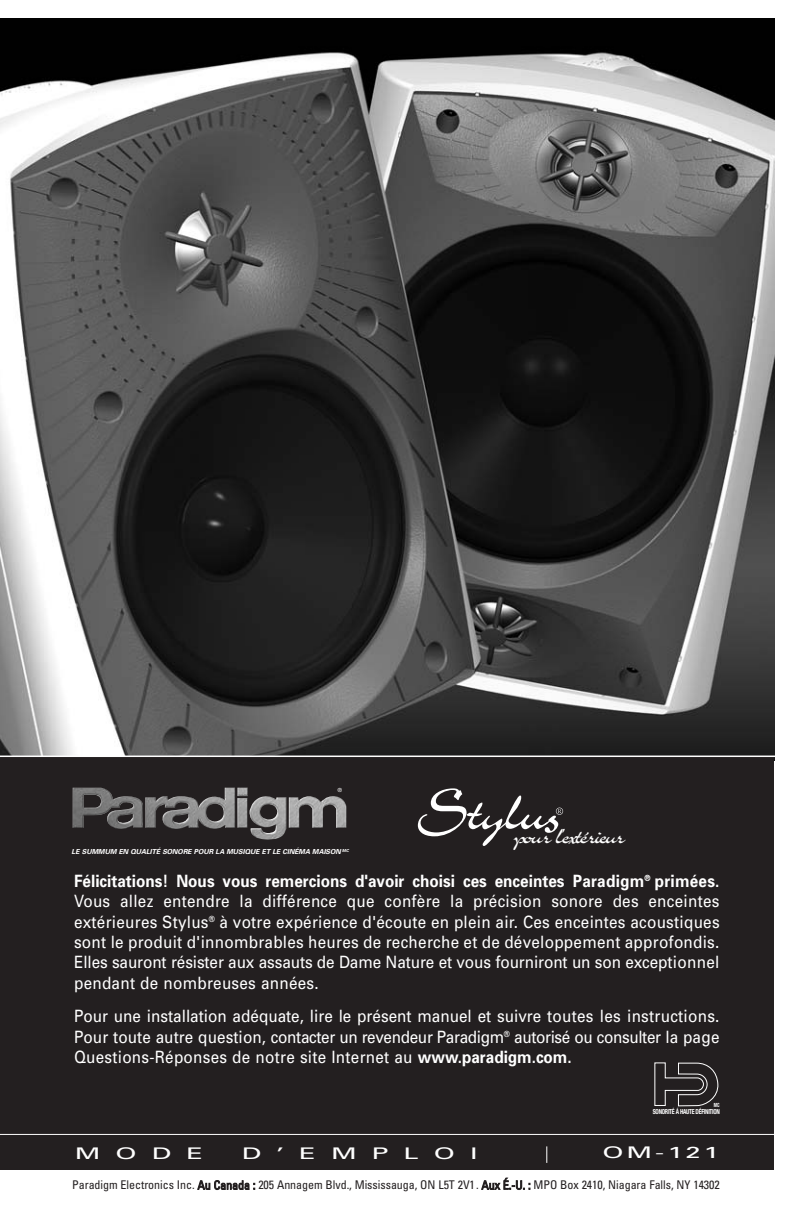
<style>
.page{position:relative;width:792px;height:1224px;background:#fff}
.page>*{position:absolute;margin:0;border:0;box-sizing:border-box;transform-origin:0 0}
.t1{font:28.2px "Charme";letter-spacing:-.1em;color:#fff}
.t2{font:17px/20.4px "Univers";letter-spacing:.015em;color:#fff;text-align:justify;scale:.9 1}
.t3{font:16px "Univers";letter-spacing:.555em;color:#fff;scale:1.7 1}
.t4{font:condensed 12px "Univers";letter-spacing:-.005em;color:#231f20}
.t5{font:700 condensed 7px "Helvetica Neue";letter-spacing:-.045em;color:#fff;scale:.87 1}
.t6{font:italic 700 6.8px "Univers";color:#fff}
.t7{font:700 condensed 5.6px "Helvetica Neue";color:#fff;scale:.8 1}
.t8{font:5.6px "Helvetica";color:#fff}
.s1{font-weight:700}
</style>
<div class="page">
<img style="left:0;top:18px;width:774px;height:738px">
<div style="left:0;top:756px;width:774px;height:414px;background:#231f20"></div>
<img style="left:73px;top:788px;width:274px;height:52px">
<svg style="left:655px;top:1063px;width:64px;height:43px"></svg>
<svg style="left:418px;top:788px;width:145px;height:58px"></svg>
<svg style="left:546px;top:1146px;width:1px;height:17px"></svg>
<hr style="left:0;top:1134px;width:783px;height:1px;background:#fff">
<hr style="left:0;top:756px;width:783px;height:1px;background:#fff">
<p class="t8" style="left:338px;top:788px;width:6px">®</p>
<p class="t6" style="left:72px;top:849px;width:280px">LE SUMMUM EN QUALITÉ SONORE POUR LA MUSIQUE ET LE CINÉMA MAISON <sup>MC</sup></p>
<h1 class="t1" style="left:514px;top:817px;width:114px">pour l’extérieur</h1>
<p class="t2" style="left:74px;top:872px;width:719px"><span class="s1">Félicitations! Nous vous remercions d'avoir choisi ces enceintes Paradigm</span><sup>®</sup> <span class="s1">primées.<br></span>Vous allez entendre la différence que confère la précision sonore des enceintes extérieures Stylus<sup>®</sup> à votre expérience d'écoute en plein air. Ces enceintes acoustiques sont le produit d'innombrables heures de recherche et de développement approfondis.<br>Elles sauront résister aux assauts de Dame Nature et vous fourniront un son exceptionnel pendant de nombreuses années.</p>
<p class="t2" style="left:74px;top:1007px;width:719px">Pour une installation adéquate, lire le présent manuel et suivre toutes les instructions.<br>Pour toute autre question, contacter un revendeur Paradigm<sup>®</sup> autorisé ou consulter la page Questions-Réponses de notre site Internet au <span class="s1">www.paradigm.com.</span></p>
<p class="t7" style="left:714px;top:1103px;width:9px">MC</p>
<p class="t5" style="left:653px;top:1109px;width:79px">SONORITÉ Á HAUTE DÉFINITION</p>
<p class="t3" style="left:75px;top:1148px;width:77px">MODE</p>
<p class="t3" style="left:242px;top:1148px;width:140px">D’EMPLOI</p>
<p class="t3" style="left:602px;top:1147px;width:70px">OM-121</p>
<p class="t4" style="left:72px;top:1181px;width:649px">Paradigm Electronics Inc. Au Canada : 205 Annagem Blvd., Mississauga, ON L5T 2V1. Aux É.-U. : MPO Box 2410, Niagara Falls, NY 14302</p>
</div>
